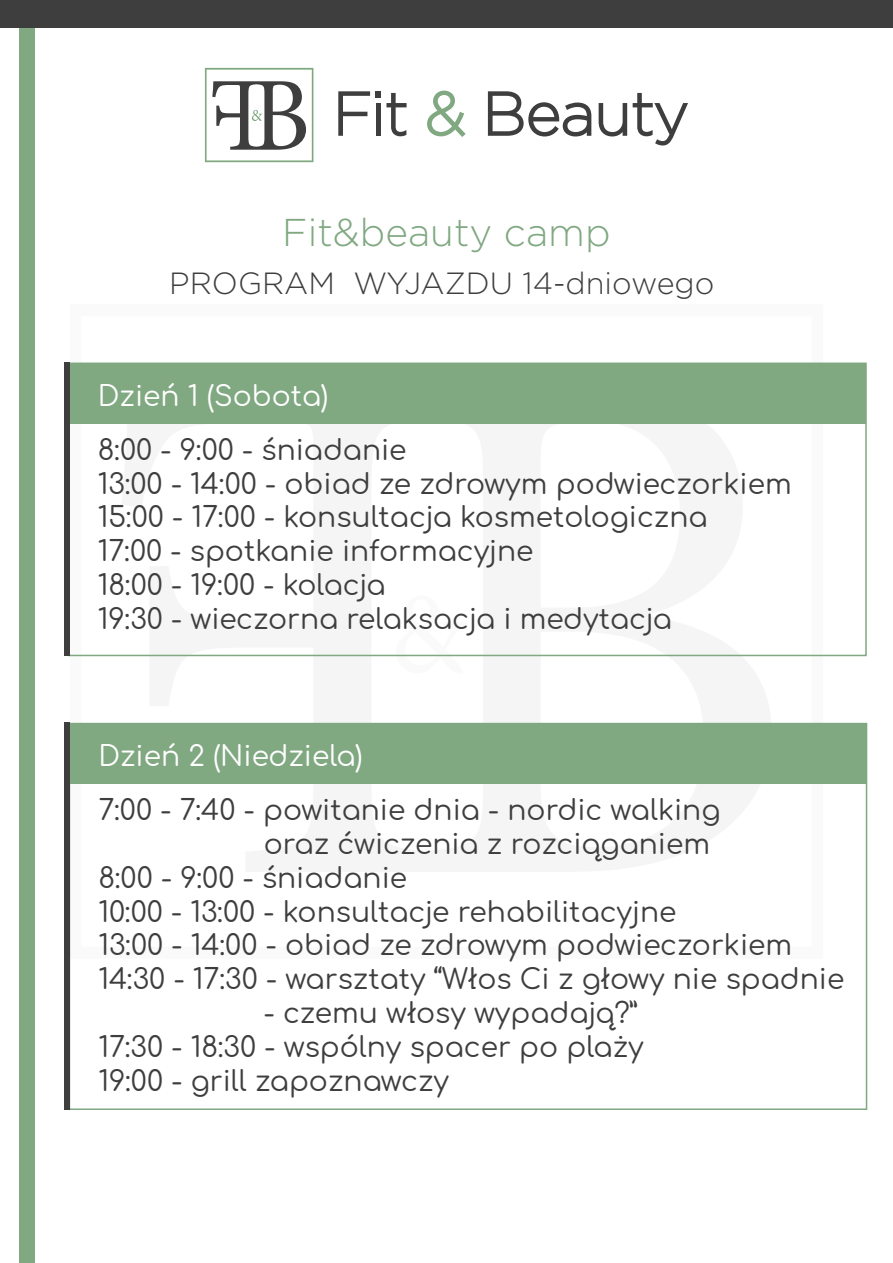
<style>
.page{position:relative;width:893px;height:1263px;background:#fff}
.page>*{position:absolute;margin:0;border:0;box-sizing:border-box;transform-origin:0 0}
.t1{font:300 38.7px "Gotham";color:#80a881}
.t2{font:300 30.6px "Gotham";color:#3e3e3f}
.t3{font:28.2px/33.9px "Comfortaa";color:#3e3e3f}
.t4{font:28.2px "Comfortaa";color:#fff}
</style>
<div class="page">
<svg style="left:70px;top:362px;width:753px;height:361px"></svg>
<div style="left:69px;top:363px;width:797px;height:60px;background:#80a881"></div>
<div style="left:68px;top:363px;width:799px;height:293px;border:2px solid #80a881"></div>
<svg style="left:338px;top:91px;width:32px;height:45px"></svg>
<svg style="left:376px;top:91px;width:31px;height:45px"></svg>
<svg style="left:427px;top:91px;width:39px;height:46px"></svg>
<svg style="left:488px;top:91px;width:103px;height:45px"></svg>
<svg style="left:599px;top:103px;width:28px;height:33px"></svg>
<svg style="left:633px;top:93px;width:55px;height:52px"></svg>
<svg style="left:205px;top:68px;width:108px;height:94px"></svg>
<div style="left:64px;top:362px;width:6px;height:294px;background:#3e3e3f"></div>
<div style="left:69px;top:723px;width:797px;height:61px;background:#80a881"></div>
<div style="left:69px;top:723px;width:798px;height:387px;border:2px solid #80a881"></div>
<div style="left:65px;top:723px;width:5px;height:387px;background:#3e3e3f"></div>
<div style="left:19px;top:0;width:16px;height:1263px;background:#80a881"></div>
<div style="left:0;top:0;width:893px;height:28px;background:#3e3e3f"></div>
<h1 class="t1" style="left:282px;top:211px;width:330px">Fit&amp;beauty camp</h1>
<p class="t2" style="left:169px;top:266px;width:547px">PROGRAM WYJAZDU 14-dniowego</p>
<p class="t4" style="left:98px;top:370px;width:232px">Dzień 1 (Sobota)</p>
<p class="t3" style="left:98px;top:429px;width:695px">8:00 - 9:00 - śniadanie<br>13:00 - 14:00 - obiad ze zdrowym podwieczorkiem 15:00 - 17:00 - konsultacja kosmetologiczna<br>17:00 - spotkanie informacyjne<br>18:00 - 19:00 - kolacja<br>19:30 - wieczorna relaksacja i medytacja</p>
<p class="t4" style="left:98px;top:730px;width:266px">Dzień 2 (Niedziela)</p>
<p class="t3" style="left:98px;top:789px;width:624px">7:00 - 7:40 - powitanie dnia - nordic walking</p>
<p class="t3" style="left:264px;top:823px;width:448px">oraz ćwiczenia z rozciąganiem</p>
<p class="t3" style="left:98px;top:857px;width:310px">8:00 - 9:00 - śniadanie</p>
<p class="t3" style="left:98px;top:891px;width:580px">10:00 - 13:00 - konsultacje rehabilitacyjne</p>
<p class="t3" style="left:98px;top:925px;width:695px">13:00 - 14:00 - obiad ze zdrowym podwieczorkiem</p>
<p class="t3" style="left:98px;top:958px;width:747px">14:30 - 17:30 - warsztaty “Włos Ci z głowy nie spadnie</p>
<p class="t3" style="left:98px;top:992px;width:547px;text-indent:165px">- czemu włosy wypadają?”<br>17:30 - 18:30 - wspólny spacer po plaży<br>19:00 - grill zapoznawczy</p>
</div>
